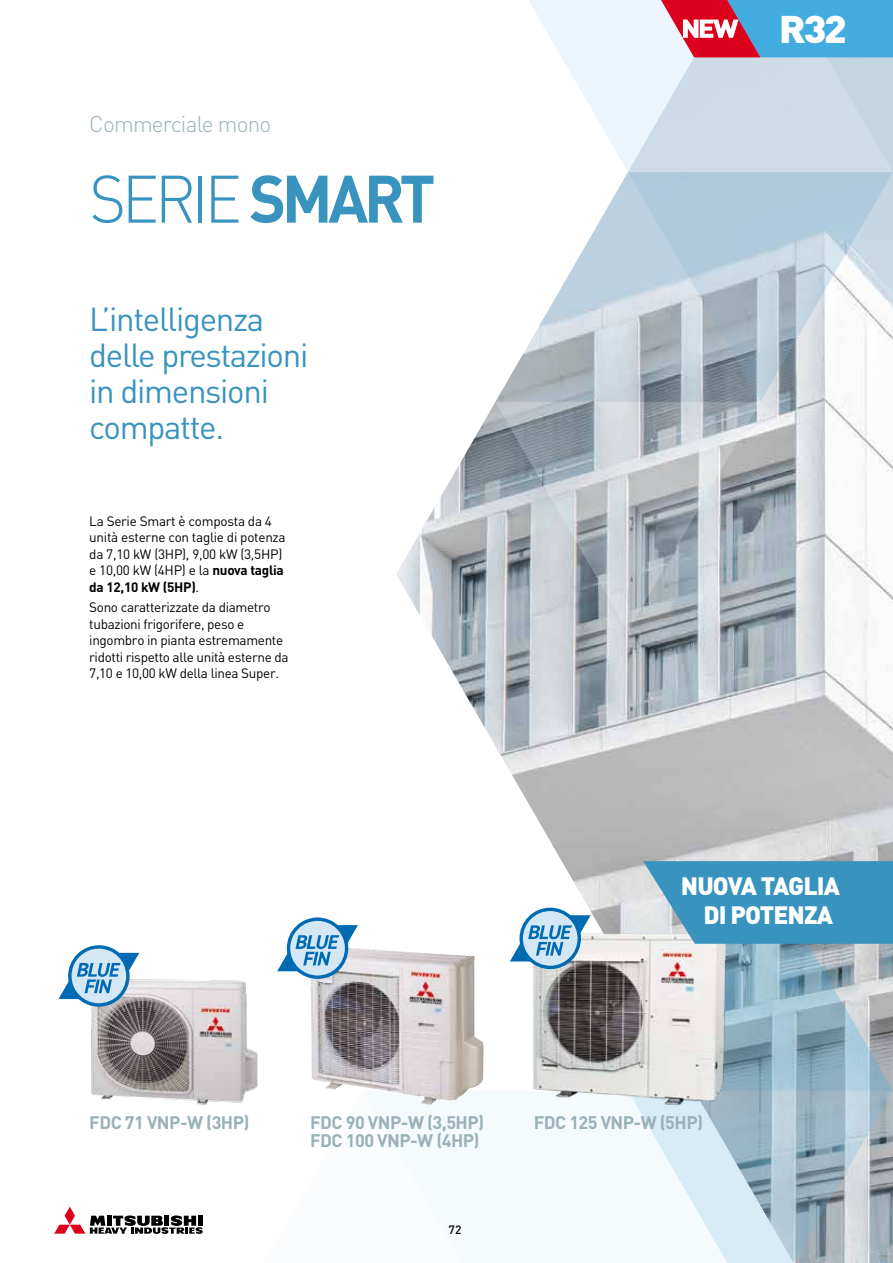
<style>
.page{position:relative;width:893px;height:1263px;background:#fff}
.page>*{position:absolute;margin:0;border:0;box-sizing:border-box;transform-origin:0 0}
.t1{font:300 66px "DIN Pro";letter-spacing:-.07em;color:#3893be;scale:.95 1}
.t2{font:900 38.1px "DIN Pro";color:#fff;scale:1.09 1}
.t3{font:33px/36px "DIN Pro";letter-spacing:-.04em;color:#3893be}
.t4{font:900 24.9px/28.7px "DIN Pro";letter-spacing:-.035em;color:#fff;text-align:right}
.t5{font:300 22.5px "DIN Pro";letter-spacing:-.035em;color:#99b1b8}
.t6{font:700 18px/18px "DIN Pro";letter-spacing:-.03em;color:#99b1b8}
.t7{font:13.5px/16.5px "DIN Pro";letter-spacing:-.025em;color:#000}
.t8{font:500 12px "DIN Pro";color:#000}
.s1{font-weight:700}
</style>
<div class="page">
<img style="left:396px;top:402px;width:497px;height:560px">
<svg style="left:628px;top:861px;width:265px;height:230px;background:#9bb4c2"></svg>
<svg style="left:495px;top:172px;width:133px;height:230px"></svg>
<svg style="left:495px;top:402px;width:265px;height:229px;background:#afb6bc"></svg>
<svg style="left:529px;top:0;width:99px;height:172px;fill:#eef6fb"></svg>
<svg style="left:628px;top:172px;width:265px;height:230px;background:#bdccd8"></svg>
<svg style="left:637px;top:1091px;width:256px;height:172px"></svg>
<svg style="left:628px;top:0;width:265px;height:172px;background:#d0dfea"></svg>
<svg style="left:661px;top:0;width:232px;height:57px;background:#7c8db4"></svg>
<svg style="left:54px;top:1207px;width:149px;height:27px"></svg>
<img style="left:310px;top:947px;width:174px;height:158px">
<img style="left:86px;top:979px;width:172px;height:126px">
<svg style="left:287px;top:917px;width:61px;height:62px"></svg>
<div style="left:290px;top:921px;width:55px;height:54px;background:#d3e7f5;border-radius:50%"></div>
<svg style="left:277px;top:925px;width:81px;height:46px"></svg>
<svg style="left:68px;top:945px;width:62px;height:62px"></svg>
<div style="left:72px;top:949px;width:54px;height:54px;background:#d3e7f5;border-radius:50%"></div>
<svg style="left:58px;top:953px;width:81px;height:46px"></svg>
<img style="left:529px;top:931px;width:201px;height:177px">
<div style="left:519px;top:908px;width:62px;height:61px;background:#006ab3;border-radius:50%"></div>
<div style="left:523px;top:911px;width:55px;height:55px;background:#d3e7f5;border-radius:50%"></div>
<svg style="left:510px;top:915px;width:81px;height:46px"></svg>
<svg style="left:643px;top:861px;width:250px;height:83px;background:#4b9bc1"></svg>
<h3 class="t5" style="left:89px;top:109px;width:184px">Commerciale mono</h3>
<h1 class="t1" style="left:89px;top:154px;width:366px">SERIE <span class="s1">SMART</span></h1>
<h3 class="t3" style="left:89px;top:300px;width:221px">L’intelligenza delle prestazioni in dimensioni compatte.</h3>
<p class="t7" style="left:89px;top:512px;width:198px">La Serie Smart è composta da 4 unità esterne con taglie di potenza da 7,10 kW (3HP), 9,00 kW (3,5HP) e 10,00 kW (4HP) e la <span class="s1">nuova taglia da 12,10 kW (5HP)</span>.</p>
<p class="t7" style="left:89px;top:599px;width:201px">Sono caratterizzate da diametro tubazioni frigorifere, peso e ingombro in pianta estremamente ridotti rispetto alle unità esterne da 7,10 e 10,00 kW della linea Super.</p>
<h2 class="t2" style="left:779px;top:3px;width:64px">R32</h2>
<h3 class="t4" style="left:681px;top:871px;width:161px">NUOVA TAGLIA<br>DI POTENZA</h3>
<h3 class="t6" style="left:89px;top:1112px;width:162px">FDC 71 VNP-W (3HP)</h3>
<h3 class="t6" style="left:534px;top:1112px;width:171px">FDC 125 VNP-W (5HP)</h3>
<h3 class="t6" style="left:310px;top:1112px;width:175px">FDC 90 VNP-W (3,5HP)<br>FDC 100 VNP-W (4HP)</h3>
<p class="t8" style="left:449px;top:1220px;width:14px">72</p>
</div>
